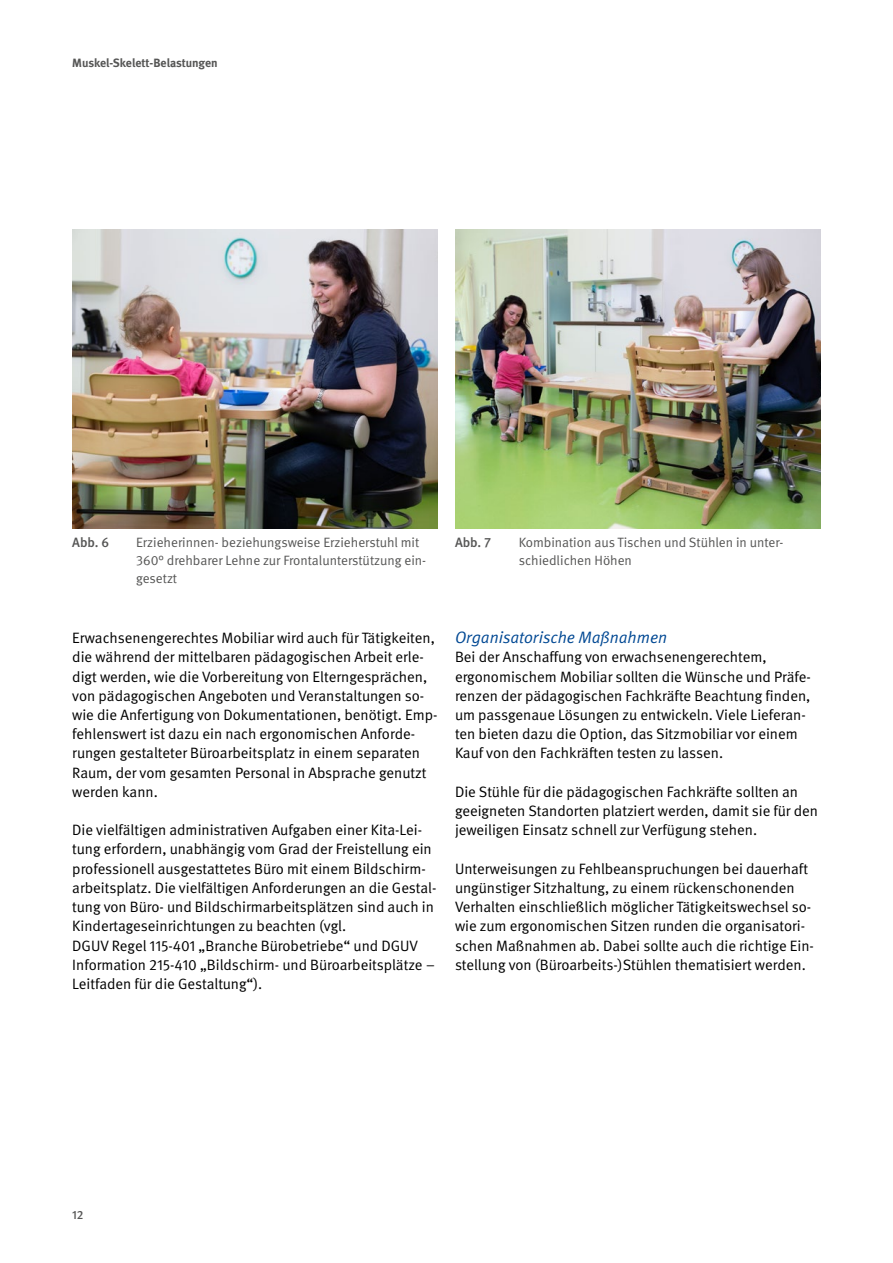
<style>
.page{position:relative;width:893px;height:1263px;background:#fff}
.page>*{position:absolute;margin:0;border:0;box-sizing:border-box;transform-origin:0 0}
.Ueberschriften_H4_ohne_Zahl{font:italic 16.5px "DGUV Meta";color:#004893}
.Fließtext_FT{font:15px/19.2px "DGUV Meta";color:#000}
.t1{font:13.5px/18px "DGUV Meta";color:#565655}
.t2{font:500 13.5px "DGUV Meta";letter-spacing:-.005em;color:#565655}
.t3{font:700 12px "DGUV Meta";letter-spacing:-.005em;color:#565655}
.t4{font:500 12px "DGUV Meta";color:#565655}
</style>
<div class="page">
<img style="left:72px;top:229px;width:366px;height:299px">
<img style="left:455px;top:229px;width:366px;height:299px">
<p class="t3" style="left:72px;top:56px;width:147px">Muskel-Skelett-Belastungen</p>
<p class="t2" style="left:72px;top:535px;width:38px">Abb. 6</p>
<p class="t1" style="left:136px;top:534px;width:292px">Erzieherinnen- beziehungsweise Erzieherstuhl mit<br>360° drehbarer Lehne zur Frontalunterstützung ein&shy;gesetzt</p>
<p class="t2" style="left:455px;top:535px;width:38px">Abb. 7</p>
<p class="t1" style="left:519px;top:534px;width:266px">Kombination aus Tischen und Stühlen in unter&shy;schiedlichen Höhen</p>
<p class="Fließtext_FT" style="left:72px;top:629px;width:367px">Erwachsenengerechtes Mobiliar wird auch für Tätigkeiten, die während der mittelbaren pädagogischen Arbeit erle&shy;digt werden, wie die Vorbereitung von Elterngesprächen, von pädagogischen Angeboten und Veranstaltungen so&shy;wie die Anfertigung von Dokumentationen, benötigt. Emp&shy;fehlenswert ist dazu ein nach ergonomischen Anforde&shy;rungen gestalteter Büroarbeitsplatz in einem separaten Raum, der vom gesamten Personal in Absprache genutzt werden kann.</p>
<p class="Fließtext_FT" style="left:72px;top:821px;width:366px">Die vielfältigen administrativen Aufgaben einer Kita-Lei&shy;tung erfordern, unabhängig vom Grad der Freistellung ein professionell ausgestattetes Büro mit einem Bildschirm&shy;arbeitsplatz. Die vielfältigen Anforderungen an die Gestal&shy;tung von Büro- und Bildschirmarbeitsplätzen sind auch in Kindertageseinrichtungen zu beachten (vgl.<br>DGUV Regel 115-401 „Branche Bürobetriebe“ und DGUV Information 215-410 „Bildschirm- und Büroarbeitsplätze – Leitfaden für die Gestaltung“).</p>
<p class="Ueberschriften_H4_ohne_Zahl" style="left:455px;top:628px;width:214px">Organisatorische Maßnahmen</p>
<p class="Fließtext_FT" style="left:455px;top:648px;width:357px">Bei der Anschaffung von erwachsenengerechtem, ergonomischem Mobiliar sollten die Wünsche und Präfe&shy;renzen der pädagogischen Fachkräfte Beachtung finden, um passgenaue Lösungen zu entwickeln. Viele Lieferan&shy;ten bieten dazu die Option, das Sitzmobiliar vor einem Kauf von den Fachkräften testen zu lassen.</p>
<p class="Fließtext_FT" style="left:455px;top:782px;width:365px">Die Stühle für die pädagogischen Fachkräfte sollten an geeigneten Standorten platziert werden, damit sie für den jeweiligen Einsatz schnell zur Verfügung stehen.</p>
<p class="Fließtext_FT" style="left:455px;top:859px;width:360px">Unterweisungen zu Fehlbeanspruchungen bei dauerhaft ungünstiger Sitzhaltung, zu einem rückenschonenden Verhalten einschließlich möglicher Tätigkeitswechsel so&shy;wie zum ergonomischen Sitzen runden die organisatori&shy;schen Maßnahmen ab. Dabei sollte auch die richtige Ein&shy;stellung von (Büroarbeits-)Stühlen thematisiert werden.</p>
<p class="t4" style="left:72px;top:1208px;width:13px">12</p>
</div>
